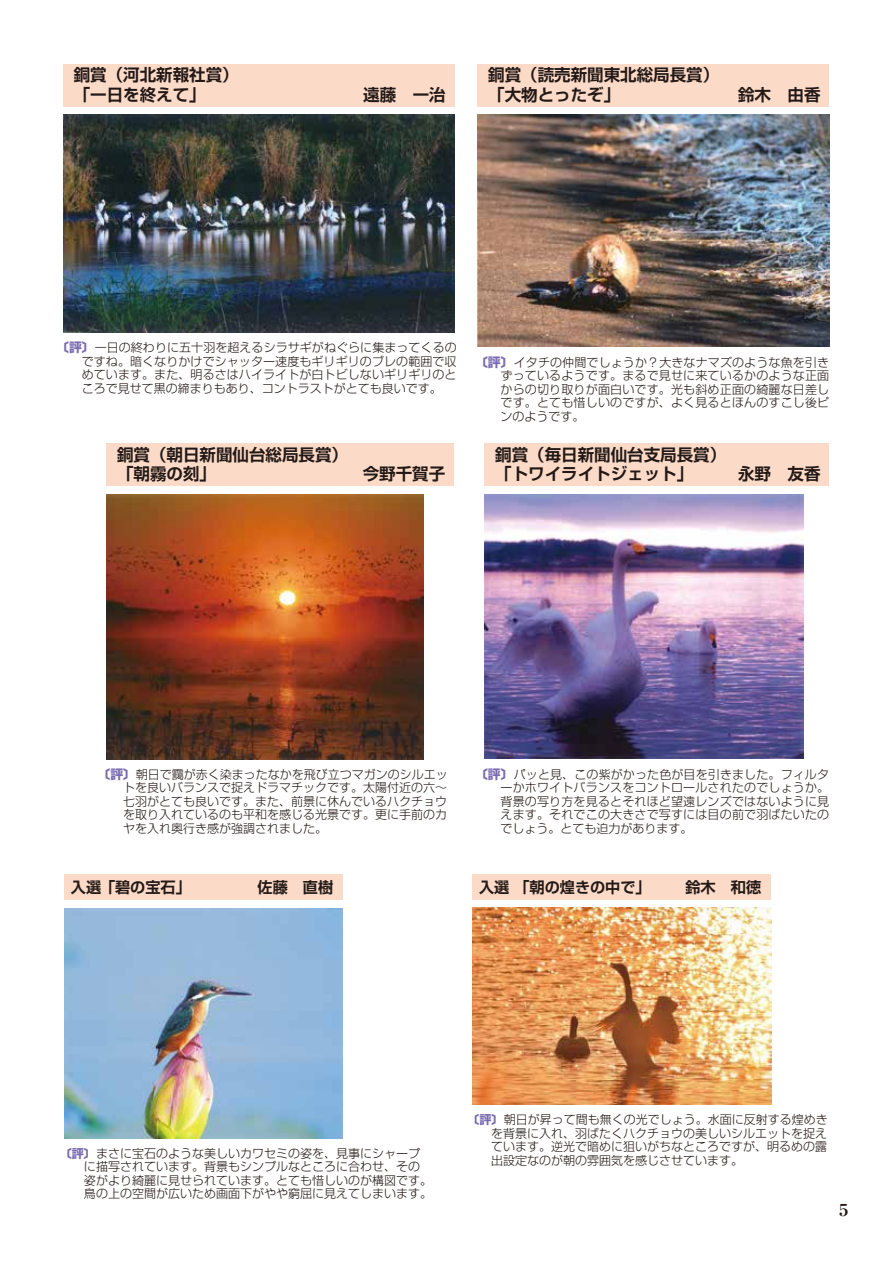
<style>
.page{position:relative;width:893px;height:1263px;background:#fff}
.page>*{position:absolute;margin:0;border:0;box-sizing:border-box;transform-origin:0 0}
.t1{font:700 16.5px "Shin Go Pro De";color:#221815}
.t2{font:700 expanded 16.5px "Ryumin Pro";color:#221815}
.t3{font:700 15.15px "Shin Go Pro De";color:#221815}
.t4{font:300 12px/13.5px "Shin Go Pro";color:#221815;text-align:justify}
.s1{font-weight:700;font-size:12.75px;color:#796baf}
.s2{font-weight:700;color:#796baf}
</style>
<div class="page">
<img style="left:473px;top:908px;width:298px;height:197px">
<img style="left:478px;top:115px;width:351px;height:232px">
<div style="left:63px;top:64px;width:391px;height:42px;background:#fbdac8"></div>
<div style="left:107px;top:443px;width:347px;height:42px;background:#fbdac8"></div>
<div style="left:485px;top:443px;width:344px;height:42px;background:#fbdac8"></div>
<div style="left:478px;top:64px;width:351px;height:42px;background:#fbdac8"></div>
<div style="left:64px;top:874px;width:279px;height:25px;background:#fbdac8"></div>
<div style="left:473px;top:874px;width:298px;height:25px;background:#fbdac8"></div>
<img style="left:485px;top:494px;width:319px;height:265px">
<img style="left:107px;top:494px;width:316px;height:265px">
<img style="left:63px;top:115px;width:391px;height:217px">
<img style="left:64px;top:908px;width:279px;height:231px">
<h1 class="t1" style="left:74px;top:62px;width:166px">銅賞（河北新報社賞(</h1>
<h1 class="t1" style="left:74px;top:81px;width:133px">「一日を終えて」</h1>
<h1 class="t1" style="left:363px;top:81px;width:84px">遠藤　一治</h1>
<h1 class="t1" style="left:488px;top:62px;width:232px">銅賞（読売新聞東北総局長賞(</h1>
<h1 class="t1" style="left:488px;top:81px;width:133px">「大物とったぞ」</h1>
<h1 class="t1" style="left:738px;top:81px;width:84px">鈴木　由香</h1>
<p class="t4" style="left:82px;top:339px;width:377px;text-indent:-25px"><span class="s1">〔評〕</span>一日の終わりに五十羽を超えるシラサギがねぐらに集まってくるのですね。暗くなりかけでシャッター速度もギリギリのブレの範囲で収めています。また、明るさはハイライトが白トビしないギリギリのところで見せて黒の締まりもあり、コントラストがとても良いです。</p>
<p class="t4" style="left:501px;top:354px;width:330px;text-indent:-25px"><span class="s1">〔評〕</span>イタチの仲間でしょうか？大きなナマズのような魚を引きずっているようです。まるで見せに来ているかのような正面からの切り取りが面白いです。光も斜め正面の綺麗な日差しです。とても惜しいのですが、よく見るとほんのすこし後ピンのようです。</p>
<h1 class="t1" style="left:117px;top:441px;width:232px">銅賞（朝日新聞仙台総局長賞(</h1>
<h1 class="t1" style="left:495px;top:441px;width:232px">銅賞（毎日新聞仙台支局長賞(</h1>
<h1 class="t1" style="left:117px;top:460px;width:100px">「朝霧の刻」</h1>
<h1 class="t1" style="left:363px;top:460px;width:84px">今野千賀子</h1>
<h1 class="t1" style="left:495px;top:460px;width:199px">「トワイライトジェット」</h1>
<h1 class="t1" style="left:738px;top:460px;width:84px">永野　友香</h1>
<p class="t4" style="left:123px;top:766px;width:326px;text-indent:-26px"><span class="s1">〔評〕</span>朝日で靄が赤く染まったなかを飛び立つマガンのシルエットを良いバランスで捉えドラマチックです。太陽付近の六~七羽がとても良いです。また、前景に休んでいるハクチョウを取り入れているのも平和を感じる光景です。更に手前のカヤを入れ奥行き感が強調されました。</p>
<p class="t4" style="left:501px;top:766px;width:330px;text-indent:-25px"><span class="s1">〔評〕</span>パッと見、この紫がかった色が目を引きました。フィルターかホワイトバランスをコントロールされたのでしょうか。背景の写り方を見るとそれほど望遠レンズではないように見えます。それでこの大きさで写すには目の前で羽ばたいたのでしょう。とても迫力があります。</p>
<p class="t3" style="left:71px;top:874px;width:122px">入選「碧の宝石」</p>
<p class="t3" style="left:258px;top:875px;width:77px">佐藤　直樹</p>
<p class="t3" style="left:479px;top:874px;width:173px">入選「朝の煌きの中で」</p>
<p class="t3" style="left:685px;top:875px;width:77px">鈴木　和徳</p>
<p class="t4" style="left:84px;top:1145px;width:349px;text-align:left;text-indent:-24px"><span class="s2">〔評〕</span>まさに宝石のような美しいカワセミの姿を、見事にシャープに描写されています。背景もシンプルなところに合わせ、その姿がより綺麗に見せられています。とても惜しいのが構図です。鳥の上の空間が広いため画面下がやや窮屈に見えてしまいます。</p>
<p class="t4" style="left:491px;top:1111px;width:338px;text-indent:-24px"><span class="s2">〔評〕</span>朝日が昇って間も無くの光でしょう。水面に反射する煌めきを背景に入れ、羽ばたくハクチョウの美しいシルエットを捉えています。逆光で暗めに狙いがちなところですが、明るめの露出設定なのが朝の雰囲気を感じさせています。</p>
<h1 class="t2" style="left:836px;top:1197px;width:18px">５</h1>
</div>
